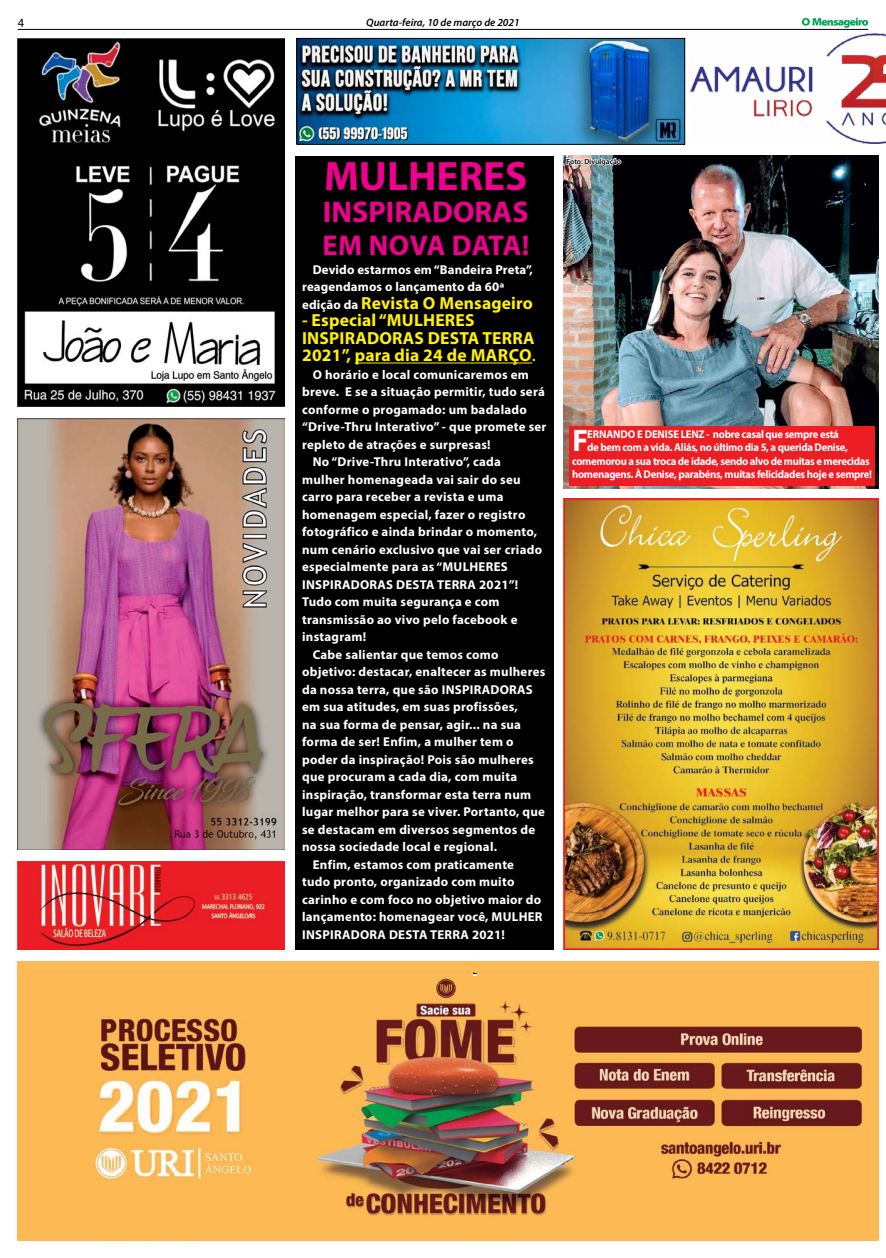
<style>
.page{position:relative;width:886px;height:1258px;background:#fff}
.page>*{position:absolute;margin:0;border:0;box-sizing:border-box;transform-origin:0 0}
.t1{font:700 41.25px "Myriad Pro";color:#ec008c}
.t2{font:700 31.25px "Myriad Pro";color:#fff;scale:.95 1}
.t3{font:700 30px "Myriad Pro";color:#ec008c}
.t4{font:700 28.75px "Myriad Pro";letter-spacing:.005em;color:#ec008c}
.t5{font:700 17.5px/17.5px "Myriad Pro";letter-spacing:.01em;color:#fff200}
.t6{font:700 12.88px/17.5px "Myriad Pro";letter-spacing:.02em;color:#fff}
.t7{font:12.5px "Myriad Pro";color:#000}
.t8{font:700 11.25px "Myriad Pro";letter-spacing:-.03em;color:#fff;scale:.95 1}
.t9{font:italic 600 10.75px "Myriad Pro";color:#000}
.t10{font:600 7.5px "Myriad Pro";color:#000}
.s1{font-size:12.88px;color:#fff}
.s2{font-size:12.88px}
</style>
<div class="page">
<hr style="left:18px;top:29px;width:850px;height:1px;background:#000">
<img style="left:298px;top:40px;width:385px;height:103px">
<div style="left:296px;top:38px;width:389px;height:107px;border:1px solid #000"></div>
<img style="left:18px;top:418px;width:267px;height:431px">
<img style="left:18px;top:861px;width:267px;height:88px">
<img style="left:18px;top:38px;width:267px;height:369px">
<img style="left:18px;top:961px;width:860px;height:279px">
<img style="left:690px;top:34px;width:196px;height:110px">
<svg style="left:801px;top:18px;width:67px;height:10px"></svg>
<svg style="left:472px;top:972px;width:6px;height:4px"></svg>
<div style="left:296px;top:156px;width:258px;height:793px;background:#000"></div>
<hr style="left:355px;top:363px;width:177px;height:1px;background:#fff200">
<img style="left:563px;top:498px;width:315px;height:451px">
<img style="left:563px;top:156px;width:316px;height:333px">
<div style="left:569px;top:426px;width:305px;height:60px;background:#ed1d24"></div>
<svg style="left:566px;top:155px;width:55px;height:19px"></svg>
<p class="t7" style="left:18px;top:15px;width:8px">4</p>
<p class="t9" style="left:366px;top:15px;width:155px">Quarta-feira, 10 de março de 2021</p>
<h1 class="t1" style="left:324px;top:149px;width:205px">MULHERES</h1>
<h3 class="t3" style="left:323px;top:192px;width:207px">INSPIRADORAS</h3>
<h3 class="t4" style="left:322px;top:226px;width:208px">EM NOVA DATA!</h3>
<p class="t6" style="left:302px;top:260px;width:232px;text-indent:11px">Devido estarmos em “Bandeira Preta”, reagendamos o lançamento da 60ª</p>
<h3 class="t5" style="left:302px;top:294px;width:232px"><span class="s1">edição da</span> Revista O Mensageiro</h3>
<h3 class="t5" style="left:302px;top:311px;width:235px">- Especial “MULHERES<br>INSPIRADORAS DESTA TERRA<br>2021”, para dia 24 de MARÇO<span class="s2">.</span></h3>
<p class="t6" style="left:313px;top:365px;width:218px">O horário e local comunicaremos em</p>
<p class="t6" style="left:302px;top:383px;width:244px">breve. E se a situação permitir, tudo será</p>
<p class="t6" style="left:302px;top:400px;width:226px">conforme o progamado: um badalado</p>
<p class="t6" style="left:302px;top:418px;width:246px">“Drive-Thru Interativo” - que promete ser</p>
<p class="t6" style="left:302px;top:435px;width:190px">repleto de atrações e surpresas!</p>
<p class="t6" style="left:313px;top:453px;width:190px">No “Drive-Thru Interativo”, cada</p>
<p class="t6" style="left:302px;top:470px;width:220px">mulher homenageada vai sair do seu</p>
<p class="t6" style="left:302px;top:488px;width:203px">carro para receber a revista e uma</p>
<p class="t6" style="left:302px;top:505px;width:225px">homenagem especial, fazer o registro</p>
<p class="t6" style="left:302px;top:523px;width:236px">fotográfico e ainda brindar o momento,</p>
<p class="t6" style="left:302px;top:540px;width:241px">num cenário exclusivo que vai ser criado</p>
<p class="t6" style="left:302px;top:558px;width:207px">especialmente para as “MULHERES</p>
<p class="t6" style="left:302px;top:575px;width:218px">INSPIRADORAS DESTA TERRA 2021”!</p>
<p class="t6" style="left:302px;top:593px;width:199px">Tudo com muita segurança e com</p>
<p class="t6" style="left:302px;top:610px;width:217px">transmissão ao vivo pelo facebook e</p>
<p class="t6" style="left:302px;top:628px;width:66px">instagram!</p>
<p class="t6" style="left:313px;top:645px;width:187px">Cabe salientar que temos como</p>
<p class="t6" style="left:302px;top:663px;width:245px">objetivo: destacar, enaltecer as mulheres</p>
<p class="t6" style="left:302px;top:680px;width:232px">da nossa terra, que são INSPIRADORAS</p>
<p class="t6" style="left:302px;top:698px;width:217px">em sua atitudes, em suas profissões,</p>
<p class="t6" style="left:302px;top:715px;width:220px">na sua forma de pensar, agir... na sua</p>
<p class="t6" style="left:302px;top:733px;width:213px">forma de ser! Enfim, a mulher tem o</p>
<p class="t6" style="left:302px;top:750px;width:233px">poder da inspiração! Pois são mulheres</p>
<p class="t6" style="left:302px;top:768px;width:217px">que procuram a cada dia, com muita</p>
<p class="t6" style="left:302px;top:785px;width:231px">inspiração, transformar esta terra num</p>
<p class="t6" style="left:302px;top:803px;width:244px">lugar melhor para se viver. Portanto, que</p>
<p class="t6" style="left:302px;top:820px;width:235px">se destacam em diversos segmentos de</p>
<p class="t6" style="left:302px;top:838px;width:196px">nossa sociedade local e regional.</p>
<p class="t6" style="left:313px;top:855px;width:203px">Enfim, estamos com praticamente</p>
<p class="t6" style="left:302px;top:873px;width:214px">tudo pronto, organizado com muito</p>
<p class="t6" style="left:302px;top:890px;width:241px">carinho e com foco no objetivo maior do</p>
<p class="t6" style="left:302px;top:908px;width:242px">lançamento: homenagear você, MULHER</p>
<p class="t6" style="left:302px;top:925px;width:204px">INSPIRADORA DESTA TERRA 2021!</p>
<p class="t10" style="left:566px;top:157px;width:56px">Foto: Divulgação</p>
<h2 class="t2" style="left:572px;top:420px;width:18px">F</h2>
<p class="t8" style="left:587px;top:427px;width:266px">ERNANDO E DENISE LENZ - nobre casal que sempre está</p>
<p class="t8" style="left:587px;top:440px;width:276px">de bem com a vida. Aliás, no último dia 5, a querida Denise,</p>
<p class="t8" style="left:572px;top:454px;width:315px">comemorou a sua troca de idade, sendo alvo de muitas e merecidas</p>
<p class="t8" style="left:572px;top:467px;width:317px">homenagens. À Denise, parabéns, muitas felicidades hoje e sempre!</p>
</div>
